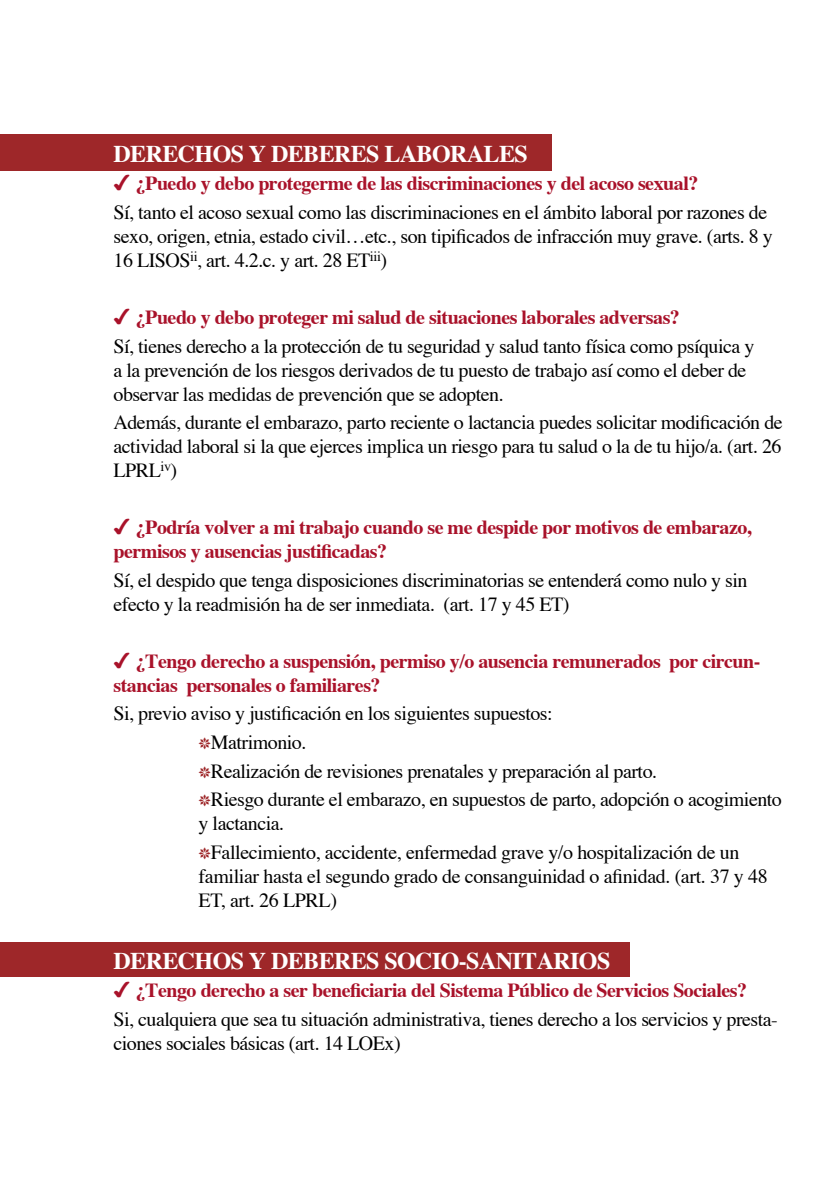
<style>
.page{position:relative;width:840px;height:1191px;background:#fff}
.page>*{position:absolute;margin:0;border:0;box-sizing:border-box;transform-origin:0 0}
.t1{font:700 24px "Times";letter-spacing:-.025em;color:#fff}
.t2{font:20px/28.6px "Times";letter-spacing:-.025em;color:#000}
.t3{font:700 20px/24px "Times";letter-spacing:-.025em;color:#a9122a}
.s1{font-family:"Monotype Sorts";color:#a9122a}
.s2{font-weight:700;color:#a9122a}
.s3{font-family:"Monotype Sorts";font-weight:400}
.s4{font-family:"Monotype Sorts";font-size:16px;color:#9e2729}
</style>
<div class="page">
<div style="left:0;top:134px;width:551px;height:37px;background:#9e2729"></div>
<div style="left:0;top:942px;width:629px;height:34px;background:#9e2729"></div>
<p class="t1" style="left:113px;top:138px;width:415px">DERECHOS Y DEBERES LABORALES</p>
<p class="t2" style="left:113px;top:170px;width:654px"><span class="s1">4</span> <span class="s2">¿Puedo y debo protegerme de las discriminaciones y del acoso sexual?<br></span>Sí, tanto el acoso sexual como las discriminaciones en el ámbito laboral por razones de</p>
<p class="t2" style="left:113px;top:225px;width:660px;line-height:24px">sexo, origen, etnia, estado civil…etc., son tipificados de infracción muy grave. (arts. 8 y<br>16 LISOS<sup>ii</sup>, art. 4.2.c. y art. 28 ET<sup>iii</sup>)</p>
<p class="t2" style="left:113px;top:304px;width:642px"><span class="s1">4</span> <span class="s2">¿Puedo y debo proteger mi salud de situaciones laborales adversas?<br></span>Sí, tienes derecho a la protección de tu seguridad y salud tanto física como psíquica y</p>
<p class="t2" style="left:113px;top:359px;width:634px;line-height:24px">a la prevención de los riesgos derivados de tu puesto de trabajo así como el deber de observar las medidas de prevención que se adopten.</p>
<p class="t2" style="left:113px;top:411px;width:670px;line-height:24px;text-align:justify">Además, durante el embarazo, parto reciente o lactancia puedes solicitar modificación de actividad laboral si la que ejerces implica un riesgo para tu salud o la de tu hijo/a. (art. 26<br>LPRL<sup>iv</sup>)</p>
<p class="t3" style="left:113px;top:516px;width:639px"><span class="s3">4</span> ¿Podría volver a mi trabajo cuando se me despide por motivos de embarazo, permisos y ausencias justificadas?</p>
<p class="t2" style="left:113px;top:569px;width:635px;line-height:24px">Sí, el despido que tenga disposiciones discriminatorias se entenderá como nulo y sin efecto y la readmisión ha de ser inmediata. (art. 17 y 45 ET)</p>
<p class="t3" style="left:113px;top:650px;width:648px"><span class="s3">4</span> ¿Tengo derecho a suspensión, permiso y/o ausencia remunerados por circun&shy;stancias personales o familiares?</p>
<p class="t2" style="left:198px;top:700px;width:584px;text-indent:-85px">Si, previo aviso y justificación en los siguientes supuestos:<br><span class="s4">k</span>Matrimonio.<br><span class="s4">k</span>Realización de revisiones prenatales y preparación al parto.<br><span class="s4">k</span>Riesgo durante el embarazo, en supuestos de parto, adopción o acogimiento</p>
<p class="t2" style="left:198px;top:810px;width:542px">y lactancia.<br><span class="s4">k</span>Fallecimiento, accidente, enfermedad grave y/o hospitalización de un</p>
<p class="t2" style="left:198px;top:865px;width:570px;line-height:24px">familiar hasta el segundo grado de consanguinidad o afinidad. (art. 37 y 48<br>ET, art. 26 LPRL)</p>
<p class="t1" style="left:113px;top:944px;width:498px">DERECHOS Y DEBERES SOCIO-SANITARIOS</p>
<p class="t2" style="left:113px;top:977px;width:665px"><span class="s1">4</span> <span class="s2">¿Tengo derecho a ser beneficiaria del Sistema Público de Servicios Sociales?<br></span>Si, cualquiera que sea tu situación administrativa, tienes derecho a los servicios y presta-</p>
<p class="t2" style="left:113px;top:1029px;width:288px">ciones sociales básicas (art. 14 LOEx)</p>
</div>
